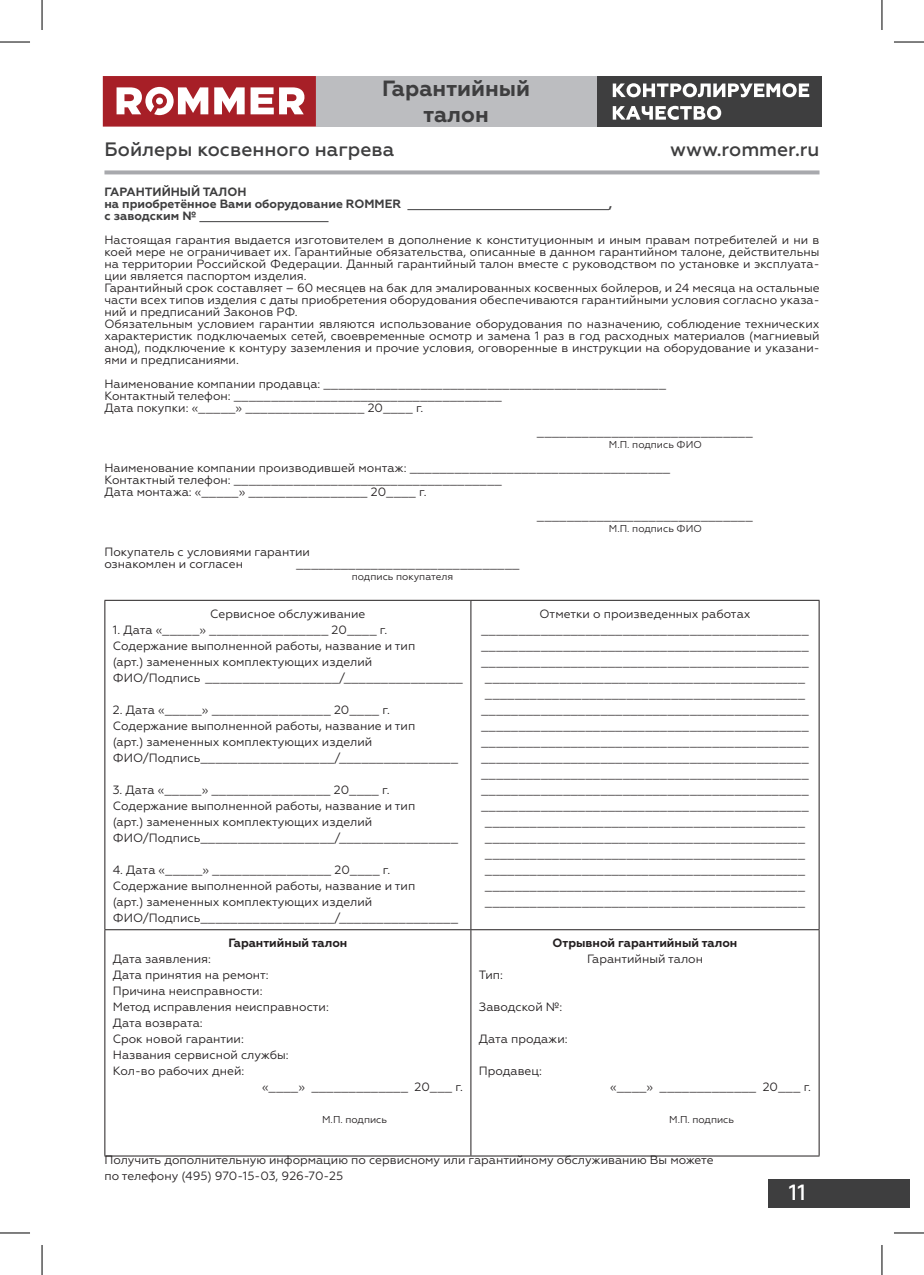
<style>
.page{position:relative;width:924px;height:1275px;background:#fff}
.page>*{position:absolute;margin:0;border:0;box-sizing:border-box;transform-origin:0 0}
.Продукция{font:700 22px "Geometria";color:#3e3e3f}
.t1{font:500 22px "Geometria";color:#fff}
.t2{font:500 19.4px "Geometria";color:#3e3e3f}
.Текст_в_таблице{font:12px/16px "Geometria";color:#231f20}
.Текст{font:12px/12px "Geometria";color:#231f20;text-align:justify}
.Заголовок{font:700 12px "Geometria";color:#3e3e3f}
.Текст_в_таблице-2{font:700 12px "Geometria";color:#231f20}
.Текст-2{font:10px "Geometria";color:#231f20}
.Текст_в_таблице-3{font:10px "Geometria";color:#231f20}
</style>
<div class="page">
<div style="left:316px;top:76px;width:280px;height:51px;background:#bcbdc0"></div>
<div style="left:596px;top:76px;width:224px;height:51px;background:#3e3e3f"></div>
<svg style="left:612px;top:83px;width:196px;height:14px"></svg>
<svg style="left:612px;top:106px;width:109px;height:14px"></svg>
<svg style="left:103px;top:76px;width:213px;height:51px"></svg>
<svg style="left:104px;top:170px;width:715px;height:4px;background:#b1b2b6"></svg>
<div style="left:768px;top:1179px;width:141px;height:28px;background:#3e3e3f"></div>
<hr style="left:407px;top:209px;width:201px;height:1px;background:#3e3e3f">
<hr style="left:199px;top:221px;width:129px;height:1px;background:#3e3e3f">
<hr style="left:104px;top:600px;width:366px;height:1px;background:#231f20">
<hr style="left:104px;top:601px;width:1px;height:328px;background:#231f20">
<hr style="left:470px;top:600px;width:349px;height:1px;background:#231f20">
<hr style="left:470px;top:601px;width:1px;height:328px;background:#231f20">
<hr style="left:818px;top:601px;width:1px;height:328px;background:#231f20">
<hr style="left:104px;top:929px;width:366px;height:1px;background:#231f20">
<hr style="left:104px;top:930px;width:1px;height:225px;background:#231f20">
<hr style="left:470px;top:929px;width:349px;height:1px;background:#231f20">
<hr style="left:470px;top:930px;width:1px;height:225px;background:#231f20">
<hr style="left:818px;top:930px;width:1px;height:225px;background:#231f20">
<hr style="left:104px;top:1155px;width:366px;height:1px;background:#231f20">
<hr style="left:470px;top:1155px;width:349px;height:1px;background:#231f20">
<hr style="left:0;top:42px;width:30px;height:1px;background:#000">
<hr style="left:893px;top:42px;width:30px;height:1px;background:#000">
<hr style="left:0;top:1232px;width:30px;height:1px;background:#000">
<hr style="left:893px;top:1232px;width:30px;height:1px;background:#000">
<hr style="left:42px;top:0;width:1px;height:30px;background:#000">
<hr style="left:42px;top:1245px;width:1px;height:30px;background:#000">
<hr style="left:881px;top:0;width:1px;height:30px;background:#000">
<hr style="left:881px;top:1245px;width:1px;height:30px;background:#000">
<p class="Продукция" style="left:382px;top:75px;width:149px">Гарантийный</p>
<p class="Продукция" style="left:423px;top:102px;width:67px">талон</p>
<h2 class="t2" style="left:104px;top:138px;width:291px">Бойлеры косвенного нагрева</h2>
<h2 class="t2" style="left:670px;top:138px;width:151px">www.rommer.ru</h2>
<p class="Заголовок" style="left:104px;top:185px;width:143px">ГАРАНТИЙНЫЙ ТАЛОН</p>
<p class="Заголовок" style="left:104px;top:197px;width:298px">на приобретённое Вами оборудование ROMMER</p>
<p class="Заголовок" style="left:608px;top:197px;width:5px">,</p>
<p class="Заголовок" style="left:104px;top:209px;width:93px">с заводским №</p>
<p class="Текст" style="left:104px;top:234px;width:716px">Настоящая гарантия выдается изготовителем в дополнение к конституционным и иным правам потребителей и ни в коей мере не ограничивает их. Гарантийные обязательства, описанные в данном гарантийном талоне, действительны на территории Российской Федерации. Данный гарантийный талон вместе с руководством по установке и эксплуата&shy;ции является паспортом изделия.</p>
<p class="Текст" style="left:104px;top:282px;width:716px">Гарантийный срок составляет – 60 месяцев на бак для эмалированных косвенных бойлеров, и 24 месяца на остальные части всех типов изделия с даты приобретения оборудования обеспечиваются гарантийными условия согласно указа&shy;ний и предписаний Законов РФ.</p>
<p class="Текст" style="left:104px;top:318px;width:716px">Обязательным условием гарантии являются использование оборудования по назначению, соблюдение технических характеристик подключаемых сетей, своевременные осмотр и замена 1 раз в год расходных материалов (магниевый анод), подключение к контуру заземления и прочие условия, оговоренные в инструкции на оборудование и указани&shy;ями и предписаниями.</p>
<p class="Текст" style="left:104px;top:378px;width:563px">Наименование компании продавца: ______________________________________________</p>
<p class="Текст" style="left:104px;top:390px;width:399px">Контактный телефон: ____________________________________</p>
<p class="Текст" style="left:104px;top:402px;width:320px">Дата покупки: «_____» ________________ 20____ г.</p>
<p class="Текст" style="left:536px;top:426px;width:217px">_____________________________</p>
<p class="Текст-2" style="left:608px;top:438px;width:94px">М.П. подпись ФИО</p>
<p class="Текст" style="left:104px;top:462px;width:567px">Наименование компании производившей монтаж: ___________________________________</p>
<p class="Текст" style="left:104px;top:474px;width:399px">Контактный телефон: ____________________________________</p>
<p class="Текст" style="left:104px;top:486px;width:323px">Дата монтажа: «_____» ________________ 20____ г.</p>
<p class="Текст" style="left:536px;top:510px;width:217px">_____________________________</p>
<p class="Текст-2" style="left:608px;top:522px;width:94px">М.П. подпись ФИО</p>
<p class="Текст" style="left:104px;top:546px;width:207px">Покупатель с условиями гарантии</p>
<p class="Текст" style="left:104px;top:558px;width:140px">ознакомлен и согласен</p>
<p class="Текст" style="left:296px;top:558px;width:225px">______________________________</p>
<p class="Текст-2" style="left:352px;top:570px;width:103px">подпись покупателя</p>
<p class="Текст_в_таблице" style="left:210px;top:605px;width:157px">Сервисное обслуживание</p>
<p class="Текст_в_таблице" style="left:113px;top:621px;width:276px">1. Дата «_____» ________________ 20____ г.</p>
<p class="Текст_в_таблице" style="left:113px;top:637px;width:304px">Содержание выполненной работы, название и тип (арт.) замененных комплектующих изделий</p>
<p class="Текст_в_таблице" style="left:113px;top:669px;width:351px">ФИО/Подпись __________________/________________</p>
<p class="Текст_в_таблице" style="left:113px;top:701px;width:278px">2. Дата «_____» ________________ 20____ г.</p>
<p class="Текст_в_таблице" style="left:113px;top:717px;width:304px">Содержание выполненной работы, название и тип (арт.) замененных комплектующих изделий</p>
<p class="Текст_в_таблице" style="left:113px;top:749px;width:346px">ФИО/Подпись__________________/________________</p>
<p class="Текст_в_таблице" style="left:113px;top:781px;width:278px">3. Дата «_____» ________________ 20____ г.</p>
<p class="Текст_в_таблице" style="left:113px;top:797px;width:304px">Содержание выполненной работы, название и тип (арт.) замененных комплектующих изделий</p>
<p class="Текст_в_таблице" style="left:113px;top:829px;width:346px">ФИО/Подпись__________________/________________</p>
<p class="Текст_в_таблице" style="left:113px;top:861px;width:279px">4. Дата «_____» ________________ 20____ г.</p>
<p class="Текст_в_таблице" style="left:113px;top:877px;width:304px">Содержание выполненной работы, название и тип (арт.) замененных комплектующих изделий</p>
<p class="Текст_в_таблице" style="left:113px;top:909px;width:346px">ФИО/Подпись__________________/________________</p>
<p class="Текст_в_таблице" style="left:539px;top:605px;width:212px">Отметки о произведенных работах</p>
<p class="Текст_в_таблице" style="left:481px;top:621px;width:329px;text-align:center">____________________________________________ ____________________________________________ ____________________________________________ ___________________________________________ ___________________________________________ ____________________________________________ ____________________________________________ ____________________________________________ ____________________________________________ ____________________________________________ ____________________________________________ ____________________________________________ ___________________________________________ ___________________________________________ ___________________________________________ ___________________________________________ ___________________________________________ ___________________________________________</p>
<p class="Текст_в_таблице-2" style="left:228px;top:935px;width:120px">Гарантийный талон</p>
<p class="Текст_в_таблице-2" style="left:552px;top:935px;width:186px">Отрывной гарантийный талон</p>
<p class="Текст_в_таблице" style="left:586px;top:951px;width:117px">Гарантийный талон</p>
<p class="Текст_в_таблице" style="left:113px;top:951px;width:99px">Дата заявления:</p>
<p class="Текст_в_таблице" style="left:113px;top:967px;width:157px">Дата принятия на ремонт:</p>
<p class="Текст_в_таблице" style="left:113px;top:983px;width:151px">Причина неисправности:</p>
<p class="Текст_в_таблице" style="left:113px;top:999px;width:217px">Метод исправления неисправности:</p>
<p class="Текст_в_таблице" style="left:113px;top:1015px;width:91px">Дата возврата:</p>
<p class="Текст_в_таблице" style="left:113px;top:1031px;width:132px">Срок новой гарантии:</p>
<p class="Текст_в_таблице" style="left:113px;top:1047px;width:177px">Названия сервисной службы:</p>
<p class="Текст_в_таблице" style="left:113px;top:1063px;width:133px">Кол-во рабочих дней:</p>
<p class="Текст_в_таблице" style="left:262px;top:1079px;width:202px">«____» _____________ 20___ г.</p>
<p class="Текст_в_таблице-3" style="left:322px;top:1113px;width:66px">М.П. подпись</p>
<p class="Текст_в_таблице" style="left:478px;top:967px;width:26px">Тип:</p>
<p class="Текст_в_таблице" style="left:478px;top:999px;width:85px">Заводской №:</p>
<p class="Текст_в_таблице" style="left:478px;top:1031px;width:90px">Дата продажи:</p>
<p class="Текст_в_таблице" style="left:478px;top:1063px;width:65px">Продавец:</p>
<p class="Текст_в_таблице" style="left:610px;top:1079px;width:202px">«____» _____________ 20___ г.</p>
<p class="Текст_в_таблице-3" style="left:669px;top:1113px;width:66px">М.П. подпись</p>
<p class="Текст" style="left:104px;top:1154px;width:610px">Получить дополнительную информацию по сервисному или гарантийному обслуживанию Вы можете</p>
<p class="Текст" style="left:104px;top:1170px;width:240px">по телефону (495) 970-15-03, 926-70-25</p>
<h1 class="t1" style="left:788px;top:1179px;width:18px">11</h1>
</div>
